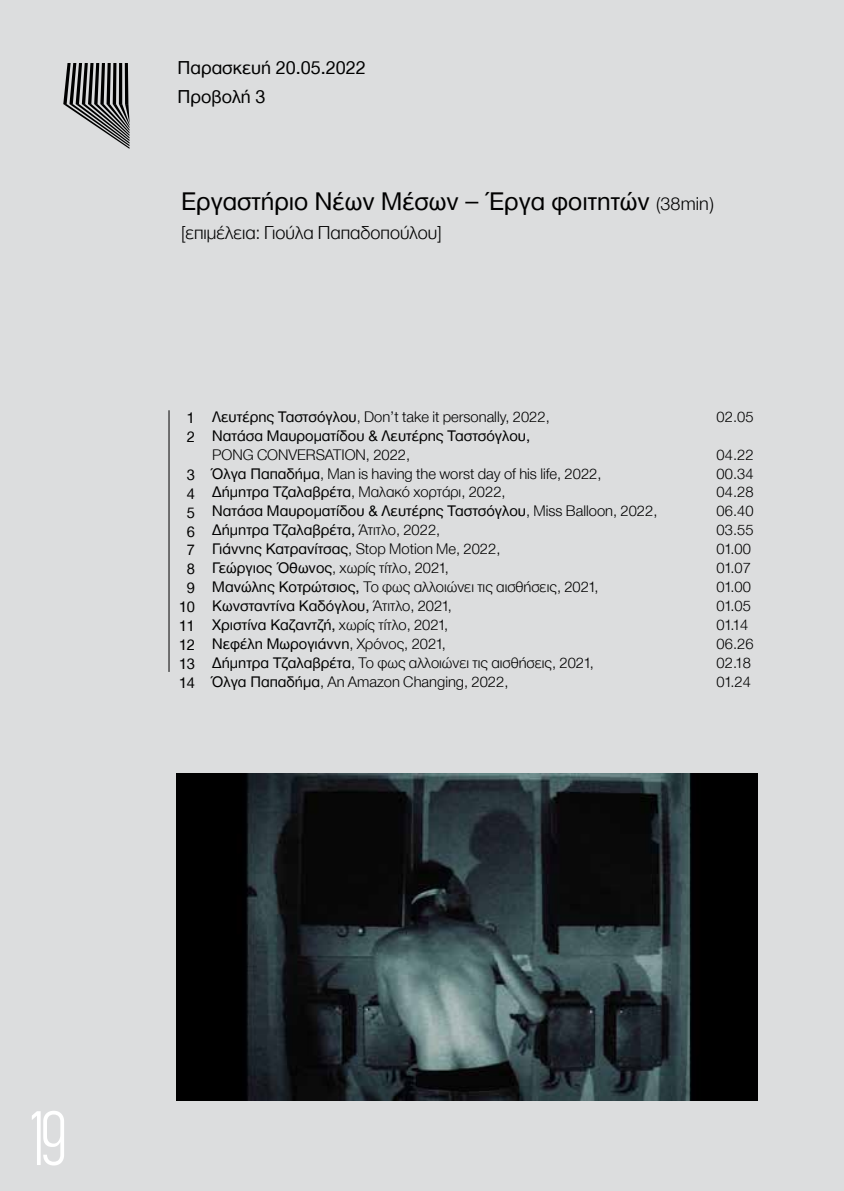
<style>
.page{position:relative;width:844px;height:1191px;background:#fff}
.page>*{position:absolute;margin:0;border:0;box-sizing:border-box;transform-origin:0 0}
.t1{font:300 condensed 75.6px "CF Din";color:#fff}
.t2{font:26.25px "CF Helvetica";color:#000}
.t3{font:300 19.25px "CF Helvetica";color:#000}
.t4{font:19.25px "CF Helvetica";color:#000}
.t5{font:300 15.75px "CF Helvetica";color:#000}
.t6{font:15.75px/18.9px "CF Helvetica";color:#000}
.s1{font-weight:300;font-size:19.25px}
.s2{font-weight:400}
.s3{font-weight:300}
</style>
<div class="page">
<div style="left:0;top:0;width:843px;height:1191px;background:#dcddde"></div>
<svg style="left:63px;top:63px;width:66px;height:86px"></svg>
<hr style="left:125px;top:63px;width:3px;height:41px;background:#000">
<img style="left:176px;top:774px;width:581px;height:326px">
<hr style="left:169px;top:410px;width:1px;height:262px;background:#000">
<p class="t4" style="left:177px;top:58px;width:190px">Παρασκευή 20.05.2022</p>
<p class="t4" style="left:177px;top:86px;width:89px">Προβολή 3</p>
<h2 class="t2" style="left:181px;top:188px;width:533px">Εργαστήριο Νέων Μέσων – Έργα φοιτητών <span class="s1">(38min)</span></h2>
<p class="t3" style="left:181px;top:222px;width:262px">[επιμέλεια: Γιούλα Παπαδοπούλου]</p>
<p class="t6" style="left:187px;top:408px;width:10px">1<br>2</p>
<p class="t6" style="left:179px;top:465px;width:17px;text-align:center">3<br>4<br>5<br>6<br>7<br>8<br>9<br>10<br>11<br>12<br>13<br>14</p>
<p class="t5" style="left:212px;top:408px;width:339px"><span class="s2">Λευτέρης Ταστσόγλου</span>, Don’t take it personally, 2022,</p>
<p class="t5" style="left:716px;top:408px;width:38px">02.05</p>
<p class="t6" style="left:212px;top:426px;width:319px">Νατάσα Μαυροματίδου &amp; Λευτέρης Ταστσόγλου,</p>
<p class="t5" style="left:212px;top:446px;width:199px">PONG CONVERSATION, 2022,</p>
<p class="t5" style="left:716px;top:446px;width:38px">04.22</p>
<p class="t5" style="left:212px;top:465px;width:390px"><span class="s2">Όλγα Παπαδήμα</span>, Man is having the worst day of his life, 2022,</p>
<p class="t5" style="left:716px;top:465px;width:38px">00.34</p>
<p class="t5" style="left:212px;top:484px;width:295px"><span class="s2">Δήμητρα Τζαλαβρέτα</span>, Μαλακό χορτάρι, 2022,</p>
<p class="t5" style="left:716px;top:484px;width:38px">04.28</p>
<p class="t6" style="left:212px;top:502px;width:446px">Νατάσα Μαυροματίδου &amp; Λευτέρης Ταστσόγλου<span class="s3">, Miss Balloon, 2022,</span></p>
<p class="t5" style="left:716px;top:503px;width:38px">06.40</p>
<p class="t6" style="left:212px;top:520px;width:229px">Δήμητρα Τζαλαβρέτα, <span class="s3">Άτιτλο, 2022,</span></p>
<p class="t5" style="left:716px;top:521px;width:38px">03.55</p>
<p class="t5" style="left:212px;top:540px;width:289px"><span class="s2">Γιάννης Κατρανίτσας</span>, Stop Motion Me, 2022,</p>
<p class="t5" style="left:716px;top:540px;width:36px">01.00</p>
<p class="t5" style="left:212px;top:559px;width:238px"><span class="s2">Γεώργιος Όθωνος</span>, χωρίς τίτλο, 2021,</p>
<p class="t5" style="left:716px;top:559px;width:36px">01.07</p>
<p class="t5" style="left:212px;top:578px;width:388px"><span class="s2">Μανώλης Κοτρώτσιος,</span> Το φως αλλοιώνει τις αισθήσεις, 2021,</p>
<p class="t5" style="left:716px;top:578px;width:36px">01.00</p>
<p class="t6" style="left:212px;top:596px;width:241px">Κωνσταντίνα Καδόγλου, <span class="s3">Άτιτλο, 2021,</span></p>
<p class="t5" style="left:716px;top:597px;width:36px">01.05</p>
<p class="t6" style="left:212px;top:615px;width:237px">Χριστίνα Καζαντζή, <span class="s3">χωρίς τίτλο, 2021,</span></p>
<p class="t5" style="left:716px;top:616px;width:33px">01.14</p>
<p class="t6" style="left:212px;top:634px;width:235px">Νεφέλη Μωρογιάννη<span class="s3">, Χρόνος, 2021,</span></p>
<p class="t5" style="left:716px;top:635px;width:38px">06.26</p>
<p class="t5" style="left:212px;top:654px;width:383px"><span class="s2">Δήμητρα Τζαλαβρέτα</span>, Το φως αλλοιώνει τις αισθήσεις, 2021,</p>
<p class="t5" style="left:716px;top:654px;width:36px">02.18</p>
<p class="t5" style="left:212px;top:673px;width:297px"><span class="s2">Όλγα Παπαδήμα</span>, An Amazon Changing, 2022,</p>
<p class="t5" style="left:716px;top:673px;width:36px">01.24</p>
<h1 class="t1" style="left:29px;top:1097px;width:40px">19</h1>
</div>
